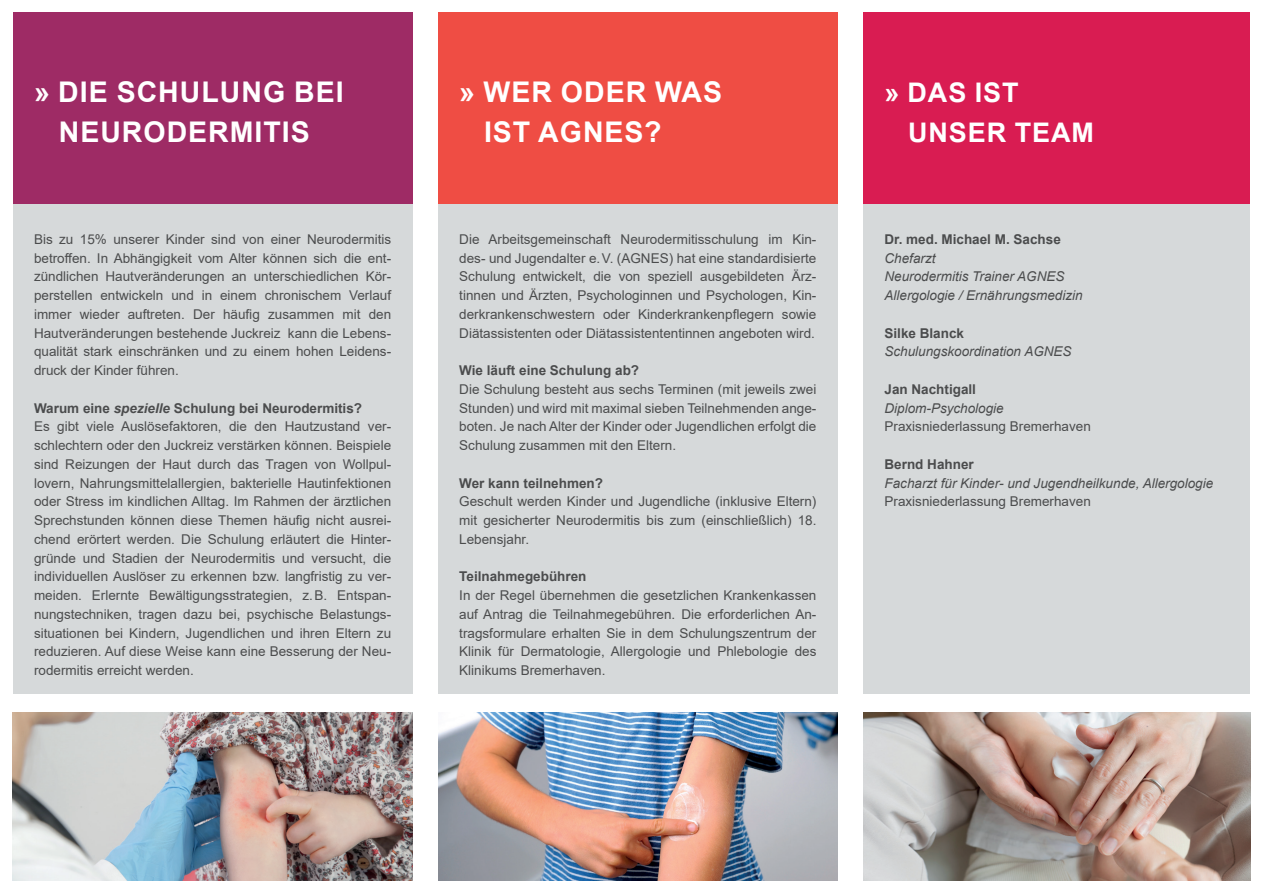
<style>
.page{position:relative;width:1263px;height:893px;background:#fff}
.page>*{position:absolute;margin:0;border:0;box-sizing:border-box;transform-origin:0 0}
.t1{font:700 28.5px/40.5px "Arial";letter-spacing:.035em;color:#fff;text-align:center}
.t2{font:700 27px/40.5px "Arial";letter-spacing:.035em;color:#fff}
.t3{font:13.5px/18.8px "Arial";color:#4b4c4d;text-align:justify}
.t4{font:italic 13.5px/18.8px "Arial";color:#4b4c4d}
.t5{font:700 13.5px "Arial";color:#4b4c4d}
.s1{font-weight:700}
.s2{font-weight:700;font-style:italic}
</style>
<div class="page">
<div style="left:13px;top:188px;width:399px;height:506px;background:#d6d9da"></div>
<div style="left:438px;top:188px;width:400px;height:506px;background:#d6d9da"></div>
<div style="left:863px;top:188px;width:387px;height:506px;background:#d6d9da"></div>
<img style="left:13px;top:712px;width:399px;height:168px">
<img style="left:438px;top:712px;width:400px;height:168px">
<img style="left:863px;top:712px;width:387px;height:168px">
<div style="left:13px;top:13px;width:399px;height:191px;background:#9e2b65"></div>
<div style="left:438px;top:13px;width:400px;height:191px;background:#ef4d44"></div>
<div style="left:863px;top:13px;width:387px;height:191px;background:#d91c52"></div>
<h1 class="t1" style="left:34px;top:72px;width:311px">» DIE SCHULUNG BEI<br>NEURODERMITIS</h1>
<h1 class="t1" style="left:484px;top:72px;width:240px;text-align:left;text-indent:-25px">» WER ODER WAS<br>IST AGNES?</h1>
<h2 class="t2" style="left:908px;top:72px;width:188px;text-indent:-23px">» DAS IST<br>UNSER TEAM</h2>
<p class="t3" style="left:34px;top:230px;width:359px">Bis zu 15% unserer Kinder sind von einer Neurodermitis betroffen. In Abhängigkeit vom Alter können sich die ent&shy;zündlichen Hautveränderungen an unterschiedlichen Kör&shy;perstellen entwickeln und in einem chronischem Verlauf immer wieder auftreten. Der häufig zusammen mit den Hautveränderungen bestehende Juckreiz kann die Lebens&shy;qualität stark einschränken und zu einem hohen Leidens&shy;druck der Kinder führen.</p>
<p class="t3" style="left:34px;top:398px;width:359px;text-align:left"><span class="s1">Warum eine</span> <span class="s2">spezielle</span> <span class="s1">Schulung bei Neurodermitis?<br></span>Es gibt viele Auslösefaktoren, die den Hautzustand ver&shy;schlechtern oder den Juckreiz verstärken können. Beispiele sind Reizungen der Haut durch das Tragen von Wollpul&shy;lovern, Nahrungsmittelallergien, bakterielle Hautinfektionen oder Stress im kindlichen Alltag. Im Rahmen der ärztlichen Sprechstunden können diese Themen häufig nicht ausrei&shy;chend erörtert werden. Die Schulung erläutert die Hinter&shy;gründe und Stadien der Neurodermitis und versucht, die individuellen Auslöser zu erkennen bzw. langfristig zu ver&shy;meiden. Erlernte Bewältigungsstrategien, z.B. Entspan&shy;nungstechniken, tragen dazu bei, psychische Belastungs&shy;situationen bei Kindern, Jugendlichen und ihren Eltern zu reduzieren. Auf diese Weise kann eine Besserung der Neu&shy;rodermitis erreicht werden.</p>
<p class="t3" style="left:459px;top:230px;width:359px">Die Arbeitsgemeinschaft Neurodermitisschulung im Kin&shy;des- und Jugendalter e.V. (AGNES) hat eine standardisierte Schulung entwickelt, die von speziell ausgebildeten Ärz&shy;tinnen und Ärzten, Psychologinnen und Psychologen, Kin&shy;derkrankenschwestern oder Kinderkrankenpflegern sowie Diätassistenten oder Diätassistententinnen angeboten wird.</p>
<p class="t5" style="left:459px;top:361px;width:181px">Wie läuft eine Schulung ab?</p>
<p class="t3" style="left:459px;top:380px;width:359px">Die Schulung besteht aus sechs Terminen (mit jeweils zwei Stunden) und wird mit maximal sieben Teilnehmenden ange&shy;boten. Je nach Alter der Kinder oder Jugendlichen erfolgt die Schulung zusammen mit den Eltern.</p>
<p class="t5" style="left:459px;top:473px;width:145px">Wer kann teilnehmen?</p>
<p class="t3" style="left:459px;top:492px;width:359px">Geschult werden Kinder und Jugendliche (inklusive Eltern) mit gesicherter Neurodermitis bis zum (einschließlich) 18.<br>Lebensjahr.</p>
<p class="t5" style="left:459px;top:567px;width:129px">Teilnahmegebühren</p>
<p class="t3" style="left:459px;top:586px;width:359px">In der Regel übernehmen die gesetzlichen Krankenkassen auf Antrag die Teilnahmegebühren. Die erforderlichen An&shy;tragsformulare erhalten Sie in dem Schulungszentrum der Klinik für Dermatologie, Allergologie und Phlebologie des Klinikums Bremerhaven.</p>
<p class="t5" style="left:884px;top:230px;width:178px">Dr. med. Michael M. Sachse</p>
<p class="t4" style="left:884px;top:249px;width:200px">Chefarzt<br>Neurodermitis Trainer AGNES<br>Allergologie / Ernährungsmedizin</p>
<p class="t5" style="left:884px;top:323px;width:81px">Silke Blanck</p>
<p class="t4" style="left:884px;top:342px;width:189px">Schulungskoordination AGNES</p>
<p class="t5" style="left:884px;top:380px;width:93px">Jan Nachtigall</p>
<p class="t4" style="left:884px;top:399px;width:121px">Diplom-Psychologie</p>
<p class="t3" style="left:884px;top:417px;width:208px">Praxisniederlassung Bremerhaven</p>
<p class="t5" style="left:884px;top:455px;width:91px">Bernd Hahner</p>
<p class="t4" style="left:884px;top:474px;width:330px">Facharzt für Kinder- und Jugendheilkunde, Allergologie</p>
<p class="t3" style="left:884px;top:492px;width:208px">Praxisniederlassung Bremerhaven</p>
</div>
